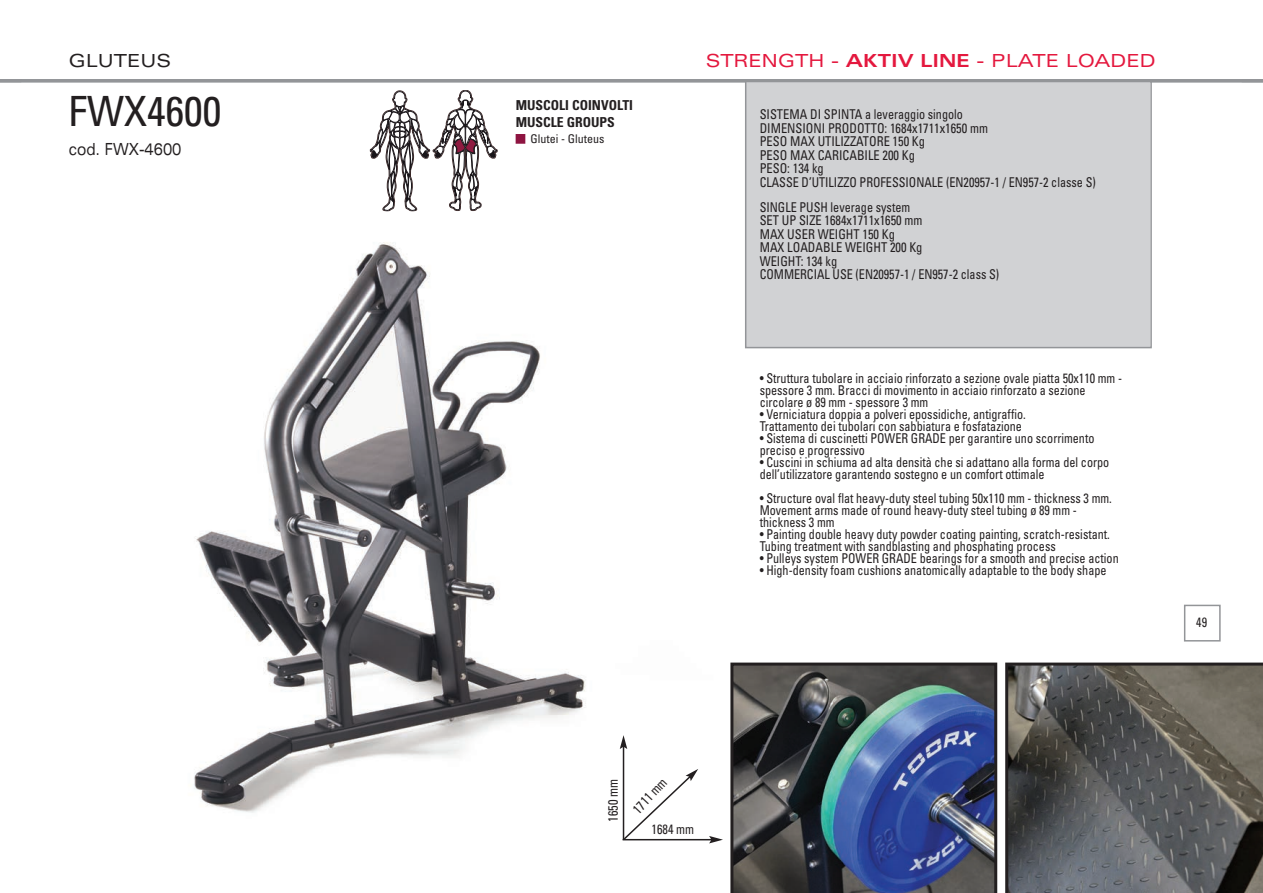
<style>
.page{position:relative;width:1263px;height:893px;background:#fff}
.page>*{position:absolute;margin:0;border:0;box-sizing:border-box;transform-origin:0 0}
.t1{font:condensed 41.7px "Univers LT Std";color:#231f20}
.t2{font:expanded 18px "Univers LT Std";color:#e4183e}
.t3{font:expanded 18px "Univers LT Std";color:#231f20}
.t4{font:expanded 16.65px "Univers LT Std";color:#231f20;scale:.75 1}
.t5{font:700 condensed 13.65px "Univers LT Std";color:#231f20}
.t6{font:condensed 13.5px/12px "Univers LT Std";color:#231f20;scale:.9 1}
.t7{font:condensed 13.5px "Univers LT Std";color:#231f20;scale:.92 1}
.t8{font:condensed 12px "Univers LT Std";color:#231f20}
.s1{font-weight:700}
</style>
<div class="page">
<img style="left:194px;top:242px;width:615px;height:571px">
<svg style="left:1005px;top:663px;width:258px;height:230px;background:#5c5b5a"></svg>
<img style="left:730px;top:663px;width:267px;height:230px">
<div style="left:1184px;top:605px;width:37px;height:36px;border:2px solid #939598"></div>
<div style="left:746px;top:82px;width:404px;height:265px;background:#d1d2d4"></div>
<div style="left:745px;top:80px;width:407px;height:268px;border:2px solid #939598"></div>
<svg style="left:622px;top:769px;width:76px;height:72px"></svg>
<hr style="left:623px;top:746px;width:1px;height:94px;background:#231f20">
<svg style="left:620px;top:735px;width:7px;height:14px"></svg>
<hr style="left:623px;top:839px;width:89px;height:1px;background:#231f20">
<svg style="left:709px;top:836px;width:14px;height:7px"></svg>
<hr style="left:0;top:79px;width:1263px;height:3px;background:#939598">
<svg style="left:370px;top:90px;width:128px;height:121px"></svg>
<div style="left:516px;top:134px;width:9px;height:10px;background:#8e1441"></div>
<p class="t3" style="left:69px;top:50px;width:104px">GLUTEUS</p>
<p class="t1" style="left:69px;top:96px;width:154px">FWX4600</p>
<p class="t4" style="left:69px;top:139px;width:152px">cod. FWX-4600</p>
<p class="t5" style="left:516px;top:98px;width:119px">MUSCOLI COINVOLTI</p>
<p class="t5" style="left:516px;top:114px;width:101px">MUSCLE GROUPS</p>
<p class="t8" style="left:531px;top:134px;width:75px">Glutei - Gluteus</p>
<p class="t2" style="left:706px;top:50px;width:451px">STRENGTH - <span class="s1">AKTIV LINE</span> - PLATE LOADED</p>
<p class="t7" style="left:760px;top:110px;width:222px">SISTEMA DI SPINTA a leveraggio singolo</p>
<p class="t7" style="left:760px;top:123px;width:250px">DIMENSIONI PRODOTTO: 1684x1711x1650 mm</p>
<p class="t7" style="left:760px;top:137px;width:181px">PESO MAX UTILIZZATORE 150 Kg</p>
<p class="t7" style="left:760px;top:150px;width:170px">PESO MAX CARICABILE 200 Kg</p>
<p class="t7" style="left:760px;top:164px;width:71px">PESO: 134 kg</p>
<p class="t6" style="left:760px;top:177px;width:375px">CLASSE D’UTILIZZO PROFESSIONALE (EN20957-1 / EN957-2 classe S)</p>
<p class="t6" style="left:760px;top:202px;width:169px">SINGLE PUSH leverage system</p>
<p class="t7" style="left:760px;top:216px;width:178px">SET UP SIZE 1684x1711x1650 mm</p>
<p class="t7" style="left:760px;top:229px;width:148px">MAX USER WEIGHT 150 Kg</p>
<p class="t7" style="left:760px;top:243px;width:178px">MAX LOADABLE WEIGHT 200 Kg</p>
<p class="t7" style="left:760px;top:256px;width:86px">WEIGHT: 134 kg</p>
<p class="t6" style="left:760px;top:270px;width:268px">COMMERCIAL USE (EN20957-1 / EN957-2 class S)</p>
<p class="t6" style="left:760px;top:374px;width:404px">• Struttura tubolare in acciaio rinforzato a sezione ovale piatta 50x110 mm - spessore 3 mm. Bracci di movimento in acciaio rinforzato a sezione</p>
<p class="t6" style="left:760px;top:398px;width:189px">circolare ø 89 mm - spessore 3 mm</p>
<p class="t6" style="left:760px;top:410px;width:297px">• Verniciatura doppia a polveri epossidiche, antigraffio.</p>
<p class="t6" style="left:760px;top:422px;width:293px">Trattamento dei tubolari con sabbiatura e fosfatazione</p>
<p class="t6" style="left:760px;top:434px;width:373px">• Sistema di cuscinetti POWER GRADE per garantire uno scorrimento</p>
<p class="t6" style="left:760px;top:446px;width:118px">preciso e progressivo</p>
<p class="t6" style="left:760px;top:458px;width:390px">• Cuscini in schiuma ad alta densità che si adattano alla forma del corpo dell’utilizzatore garantendo sostegno e un comfort ottimale</p>
<p class="t6" style="left:760px;top:494px;width:393px">• Structure oval flat heavy-duty steel tubing 50x110 mm - thickness 3 mm.<br>Movement arms made of round heavy-duty steel tubing ø 89 mm -</p>
<p class="t6" style="left:760px;top:518px;width:85px">thickness 3 mm</p>
<p class="t6" style="left:760px;top:530px;width:391px">• Painting double heavy duty powder coating painting, scratch-resistant.</p>
<p class="t6" style="left:760px;top:542px;width:330px">Tubing treatment with sandblasting and phosphating process</p>
<p class="t6" style="left:760px;top:554px;width:400px">• Pulleys system POWER GRADE bearings for a smooth and precise action</p>
<p class="t6" style="left:760px;top:566px;width:387px">• High-density foam cushions anatomically adaptable to the body shape</p>
<p class="t6" style="left:1196px;top:617px;width:13px">49</p>
<p class="t7" style="left:608px;top:822px;width:48px;rotate:-90deg">1650 mm</p>
<p class="t7" style="left:632px;top:808px;width:48px;rotate:-47deg">1711 mm</p>
<p class="t7" style="left:651px;top:824px;width:48px">1684 mm</p>
</div>
